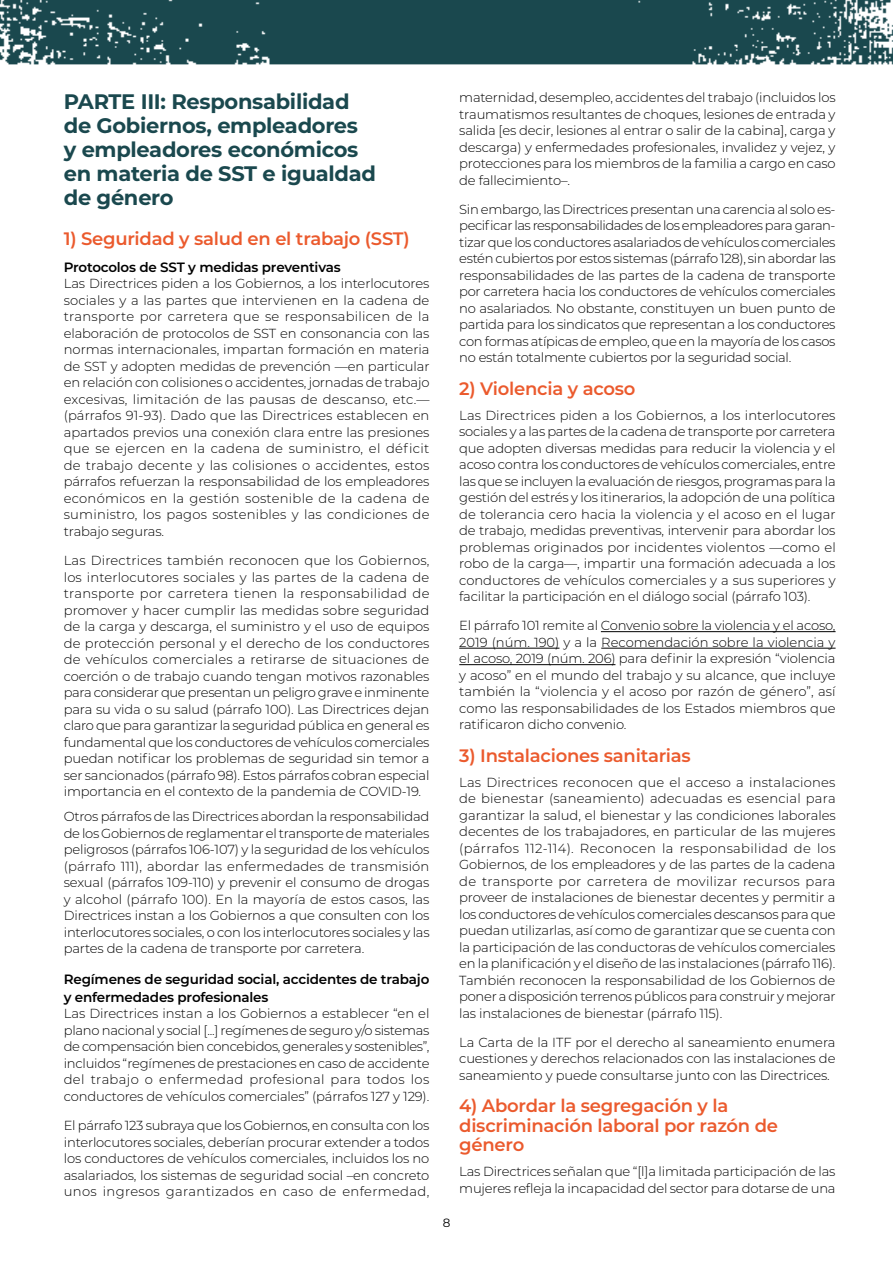
<style>
.page{position:relative;width:893px;height:1263px;background:#fff}
.page>*{position:absolute;margin:0;border:0;box-sizing:border-box;transform-origin:0 0}
.t1{font:700 21px/24px "Montserrat";letter-spacing:-.015em;color:#1a484e}
.t2{font:600 18px/19.5px "Montserrat";letter-spacing:-.015em;color:#eb5a2d}
.t3{font:600 13.5px/18px "Montserrat";letter-spacing:-.015em;color:#000}
.t4{font:300 13.2px/16.5px "Montserrat";letter-spacing:-.015em;color:#000;text-align:justify}
.t5{font:12px "Montserrat";color:#000}
</style>
<div class="page">
<hr style="left:601px;top:631px;width:235px;height:1px;background:#000">
<hr style="left:459px;top:648px;width:100px;height:1px;background:#000">
<hr style="left:601px;top:648px;width:235px;height:1px;background:#000">
<hr style="left:459px;top:664px;width:156px;height:1px;background:#000">
<img style="left:0;top:0;width:893px;height:65px">
<h1 class="t1" style="left:64px;top:88px;width:314px">PARTE III: Responsabilidad de Gobiernos, empleadores<br>y empleadores económicos en materia de SST e igualdad de género</h1>
<h2 class="t2" style="left:64px;top:228px;width:347px">1) Seguridad y salud en el trabajo (SST)</h2>
<p class="t3" style="left:64px;top:257px;width:278px">Protocolos de SST y medidas preventivas</p>
<p class="t4" style="left:64px;top:275px;width:367px">Las Directrices piden a los Gobiernos, a los interlocutores sociales y a las partes que intervienen en la cadena de transporte por carretera que se responsabilicen de la elaboración de protocolos de SST en consonancia con las normas internacionales, impartan formación en materia de SST y adopten medidas de prevención —en particular en relación con colisiones o accidentes, jornadas de trabajo excesivas, limitación de las pausas de descanso, etc.— (párrafos 91-93). Dado que las Directrices establecen en apartados previos una conexión clara entre las presiones que se ejercen en la cadena de suministro, el déficit de trabajo decente y las colisiones o accidentes, estos párrafos refuerzan la responsabilidad de los empleadores económicos en la gestión sostenible de la cadena de suministro, los pagos sostenibles y las condiciones de trabajo seguras.</p>
<p class="t4" style="left:64px;top:552px;width:367px">Las Directrices también reconocen que los Gobiernos, los interlocutores sociales y las partes de la cadena de transporte por carretera tienen la responsabilidad de promover y hacer cumplir las medidas sobre seguridad de la carga y descarga, el suministro y el uso de equipos de protección personal y el derecho de los conductores de vehículos comerciales a retirarse de situaciones de coerción o de trabajo cuando tengan motivos razonables para considerar que presentan un peligro grave e inminente para su vida o su salud (párrafo 100). Las Directrices dejan claro que para garantizar la seguridad pública en general es fundamental que los conductores de vehículos comerciales puedan notificar los problemas de seguridad sin temor a ser sancionados (párrafo 98). Estos párrafos cobran especial importancia en el contexto de la pandemia de COVID‑19.</p>
<p class="t4" style="left:64px;top:808px;width:367px">Otros párrafos de las Directrices abordan la responsabilidad de los Gobiernos de reglamentar el transporte de materiales peligrosos (párrafos 106-107) y la seguridad de los vehículos (párrafo 111), abordar las enfermedades de transmisión sexual (párrafos 109-110) y prevenir el consumo de drogas y alcohol (párrafo 100). En la mayoría de estos casos, las Directrices instan a los Gobiernos a que consulten con los interlocutores sociales, o con los interlocutores sociales y las partes de la cadena de transporte por carretera.</p>
<p class="t3" style="left:64px;top:969px;width:367px">Regímenes de seguridad social, accidentes de trabajo y enfermedades profesionales</p>
<p class="t4" style="left:64px;top:1005px;width:367px">Las Directrices instan a los Gobiernos a establecer “en el plano nacional y social [...] regímenes de seguro y/o sistemas de compensación bien concebidos, generales y sostenibles”, incluidos “regímenes de prestaciones en caso de accidente del trabajo o enfermedad profesional para todos los conductores de vehículos comerciales” (párrafos 127 y 129).</p>
<p class="t4" style="left:64px;top:1117px;width:367px">El párrafo 123 subraya que los Gobiernos, en consulta con los interlocutores sociales, deberían procurar extender a todos los conductores de vehículos comerciales, incluidos los no asalariados, los sistemas de seguridad social –en concreto unos ingresos garantizados en caso de enfermedad,</p>
<p class="t4" style="left:459px;top:89px;width:378px">maternidad, desempleo, accidentes del trabajo (incluidos los traumatismos resultantes de choques, lesiones de entrada y salida [es decir, lesiones al entrar o salir de la cabina], carga y descarga) y enfermedades profesionales, invalidez y vejez, y protecciones para los miembros de la familia a cargo en caso de fallecimiento–.</p>
<p class="t4" style="left:459px;top:200px;width:378px">Sin embargo, las Directrices presentan una carencia al solo es&shy;pecificar las responsabilidades de los empleadores para garan&shy;tizar que los conductores asalariados de vehículos comerciales estén cubiertos por estos sistemas (párrafo 128), sin abordar las responsabilidades de las partes de la cadena de transporte por carretera hacia los conductores de vehículos comerciales no asalariados. No obstante, constituyen un buen punto de partida para los sindicatos que representan a los conductores con formas atípicas de empleo, que en la mayoría de los casos no están totalmente cubiertos por la seguridad social.</p>
<h2 class="t2" style="left:459px;top:378px;width:178px">2) Violencia y acoso</h2>
<p class="t4" style="left:459px;top:406px;width:378px">Las Directrices piden a los Gobiernos, a los interlocutores sociales y a las partes de la cadena de transporte por carretera que adopten diversas medidas para reducir la violencia y el acoso contra los conductores de vehículos comerciales, entre las que se incluyen la evaluación de riesgos, programas para la gestión del estrés y los itinerarios, la adopción de una política de tolerancia cero hacia la violencia y el acoso en el lugar de trabajo, medidas preventivas, intervenir para abordar los problemas originados por incidentes violentos —como el robo de la carga—, impartir una formación adecuada a los conductores de vehículos comerciales y a sus superiores y facilitar la participación en el diálogo social (párrafo 103).</p>
<p class="t4" style="left:459px;top:617px;width:378px">El párrafo 101 remite al Convenio sobre la violencia y el acoso, 2019 (núm. 190) y a la Recomendación sobre la violencia y el acoso, 2019 (núm. 206) para definir la expresión “violencia y acoso” en el mundo del trabajo y su alcance, que incluye también la “violencia y el acoso por razón de género”, así como las responsabilidades de los Estados miembros que ratificaron dicho convenio.</p>
<h2 class="t2" style="left:459px;top:745px;width:233px">3) Instalaciones sanitarias</h2>
<p class="t4" style="left:459px;top:773px;width:378px">Las Directrices reconocen que el acceso a instalaciones de bienestar (saneamiento) adecuadas es esencial para garantizar la salud, el bienestar y las condiciones laborales decentes de los trabajadores, en particular de las mujeres (párrafos 112-114). Reconocen la responsabilidad de los Gobiernos, de los empleadores y de las partes de la cadena de transporte por carretera de movilizar recursos para proveer de instalaciones de bienestar decentes y permitir a los conductores de vehículos comerciales descansos para que puedan utilizarlas, así como de garantizar que se cuenta con la participación de las conductoras de vehículos comerciales en la planificación y el diseño de las instalaciones (párrafo 116).<br>También reconocen la responsabilidad de los Gobiernos de poner a disposición terrenos públicos para construir y mejorar las instalaciones de bienestar (párrafo 115).</p>
<p class="t4" style="left:459px;top:1033px;width:378px">La Carta de la ITF por el derecho al saneamiento enumera cuestiones y derechos relacionados con las instalaciones de saneamiento y puede consultarse junto con las Directrices.</p>
<h2 class="t2" style="left:459px;top:1095px;width:320px">4) Abordar la segregación y la discriminación laboral por razón de género</h2>
<p class="t4" style="left:459px;top:1163px;width:378px">Las Directrices señalan que “[l]a limitada participación de las mujeres refleja la incapacidad del sector para dotarse de una</p>
<p class="t5" style="left:443px;top:1214px;width:9px">8</p>
</div>
